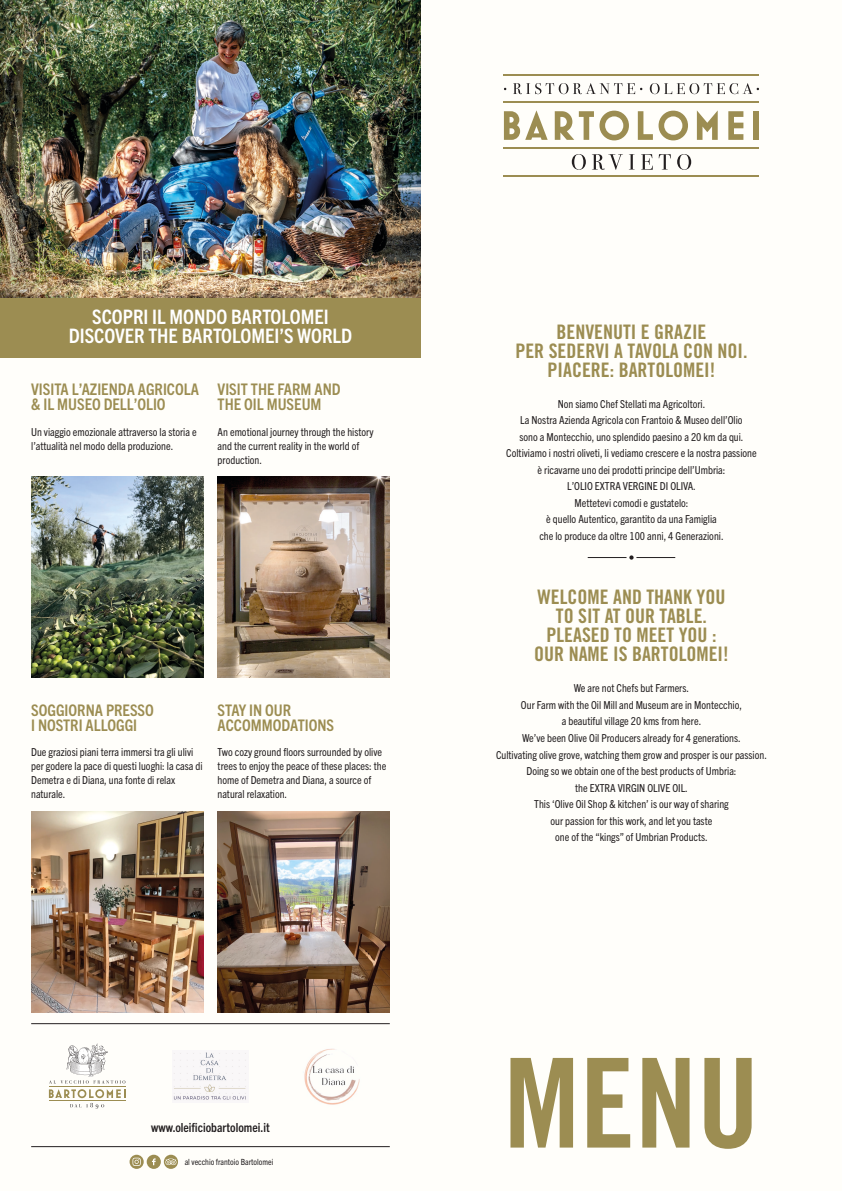
<style>
.page{position:relative;width:842px;height:1191px;background:#fffefa}
.page>*{position:absolute;margin:0;border:0;box-sizing:border-box;transform-origin:0 0}
.t1{font:124.1px "Trade Gothic LT Std Bd Cn 20";color:#9c8d52}
.t2{font:20px/19px "Trade Gothic LT Std Bd Cn 20";color:#9c8d52;text-align:center}
.t3{font:700 condensed 20px/19px "Trade Gothic Next LT Pro";color:#fff;text-align:center}
.t4{font:700 condensed 16px/15px "Trade Gothic Next LT Pro";color:#9c8d52}
.t5{font:700 condensed 12.5px "Trade Gothic Next LT Pro";color:#231f20}
.t6{font:condensed 11px/16.5px "Trade Gothic Next LT Pro";color:#231f20}
.t7{font:condensed 8.5px "Trade Gothic Next LT Pro";color:#231f20}
</style>
<div class="page">
<svg style="left:504px;top:110px;width:44px;height:30px"></svg>
<svg style="left:555px;top:111px;width:74px;height:29px"></svg>
<svg style="left:638px;top:111px;width:50px;height:29px"></svg>
<svg style="left:697px;top:110px;width:21px;height:30px"></svg>
<svg style="left:728px;top:111px;width:15px;height:29px"></svg>
<div style="left:753px;top:111px;width:6px;height:29px;background:#9c8d52"></div>
<hr style="left:504px;top:147px;width:255px;height:2px;background:#9c8d52">
<hr style="left:504px;top:102px;width:255px;height:1px;background:#9c8d52">
<hr style="left:504px;top:175px;width:255px;height:2px;background:#9c8d52">
<hr style="left:504px;top:74px;width:255px;height:1px;background:#9c8d52">
<svg style="left:572px;top:154px;width:14px;height:16px"></svg>
<svg style="left:592px;top:154px;width:31px;height:16px"></svg>
<svg style="left:629px;top:154px;width:6px;height:16px"></svg>
<svg style="left:641px;top:154px;width:12px;height:16px"></svg>
<svg style="left:659px;top:154px;width:12px;height:16px"></svg>
<svg style="left:677px;top:154px;width:14px;height:16px"></svg>
<svg style="left:513px;top:83px;width:129px;height:11px"></svg>
<svg style="left:650px;top:83px;width:109px;height:11px"></svg>
<hr style="left:588px;top:557px;width:38px;height:1px;background:#231f20">
<hr style="left:636px;top:557px;width:39px;height:1px;background:#231f20">
<svg style="left:629px;top:555px;width:5px;height:4px"></svg>
<div style="left:0;top:298px;width:421px;height:60px;background:#9c8d52"></div>
<img style="left:218px;top:476px;width:172px;height:202px">
<img style="left:31px;top:476px;width:172px;height:202px">
<img style="left:218px;top:811px;width:172px;height:201px">
<img style="left:31px;top:811px;width:172px;height:201px">
<hr style="left:31px;top:1023px;width:359px;height:1px;background:#231f20">
<hr style="left:31px;top:1146px;width:359px;height:1px;background:#231f20">
<svg style="left:49px;top:1089px;width:76px;height:19px"></svg>
<hr style="left:49px;top:1100px;width:76px;height:1px;background:#9c8d52">
<hr style="left:49px;top:1086px;width:76px;height:1px;background:#9c8d52">
<svg style="left:49px;top:1043px;width:76px;height:40px"></svg>
<img style="left:173px;top:1052px;width:73px;height:48px">
<svg style="left:130px;top:1154px;width:48px;height:14px"></svg>
<img style="left:304px;top:1048px;width:56px;height:57px">
<img style="left:0;top:0;width:421px;height:298px">
<h2 class="t3" style="left:69px;top:306px;width:285px">SCOPRI IL MONDO BARTOLOMEI<br>DISCOVER THE BARTOLOMEI’S WORLD</h2>
<h3 class="t4" style="left:31px;top:381px;width:169px">VISITA L’AZIENDA AGRICOLA &amp; IL MUSEO DELL’OLIO</h3>
<h3 class="t4" style="left:218px;top:381px;width:125px">VISIT THE FARM AND<br>THE OIL MUSEUM</h3>
<p class="t6" style="left:31px;top:424px;width:167px;line-height:14px">Un viaggio emozionale attraverso la storia e l’attualità nel modo della produzione.</p>
<p class="t6" style="left:218px;top:424px;width:158px;line-height:14px">An emotional journey through the history and the current reality in the world of production.</p>
<h3 class="t4" style="left:31px;top:701px;width:124px">SOGGIORNA PRESSO<br>I NOSTRI ALLOGGI</h3>
<h3 class="t4" style="left:218px;top:701px;width:118px">STAY IN OUR<br>ACCOMMODATIONS</h3>
<p class="t6" style="left:31px;top:744px;width:173px;line-height:14px">Due graziosi piani terra immersi tra gli ulivi per godere la pace di questi luoghi: la casa di Demetra e di Diana, una fonte di relax naturale.</p>
<p class="t6" style="left:218px;top:744px;width:170px;line-height:14px">Two cozy ground floors surrounded by olive trees to enjoy the peace of these places: the home of Demetra and Diana, a source of natural relaxation.</p>
<p class="t5" style="left:151px;top:1119px;width:120px">www.oleificiobartolomei.it</p>
<p class="t7" style="left:185px;top:1155px;width:90px">al vecchio frantoio Bartolomei</p>
<h2 class="t2" style="left:515px;top:322px;width:234px">BENVENUTI E GRAZIE<br>PER SEDERVI A TAVOLA CON NOI.<br>PIACERE: BARTOLOMEI!</h2>
<p class="t6" style="left:506px;top:395px;width:252px;text-align:center">Non siamo Chef Stellati ma Agricoltori.<br>La Nostra Azienda Agricola con Frantoio &amp; Museo dell’Olio<br>sono a Montecchio, uno splendido paesino a 20 km da qui.<br>Coltiviamo i nostri oliveti, li vediamo crescere e la nostra passione è ricavarne uno dei prodotti principe dell’Umbria:<br>L’OLIO EXTRA VERGINE DI OLIVA.<br>Mettetevi comodi e gustatelo:<br>è quello Autentico, garantito da una Famiglia<br>che lo produce da oltre 100 anni, 4 Generazioni.</p>
<h2 class="t2" style="left:534px;top:587px;width:196px">WELCOME AND THANK YOU<br>TO SIT AT OUR TABLE.<br>PLEASED TO MEET YOU :<br>OUR NAME IS BARTOLOMEI!</h2>
<p class="t6" style="left:496px;top:679px;width:272px;text-align:center">We are not Chefs but Farmers.<br>Our Farm with the Oil Mill and Museum are in Montecchio,<br>a beautiful village 20 kms from here.<br>We’ve been Olive Oil Producers already for 4 generations.<br>Cultivating olive grove, watching them grow and prosper is our passion.<br>Doing so we obtain one of the best products of Umbria:<br>the EXTRA VIRGIN OLIVE OIL.<br>This ‘Olive Oil Shop &amp; kitchen’ is our way of sharing<br>our passion for this work, and let you taste<br>one of the “kings” of Umbrian Products.</p>
<h1 class="t1" style="left:504px;top:1028px;width:257px">MENU</h1>
</div>
